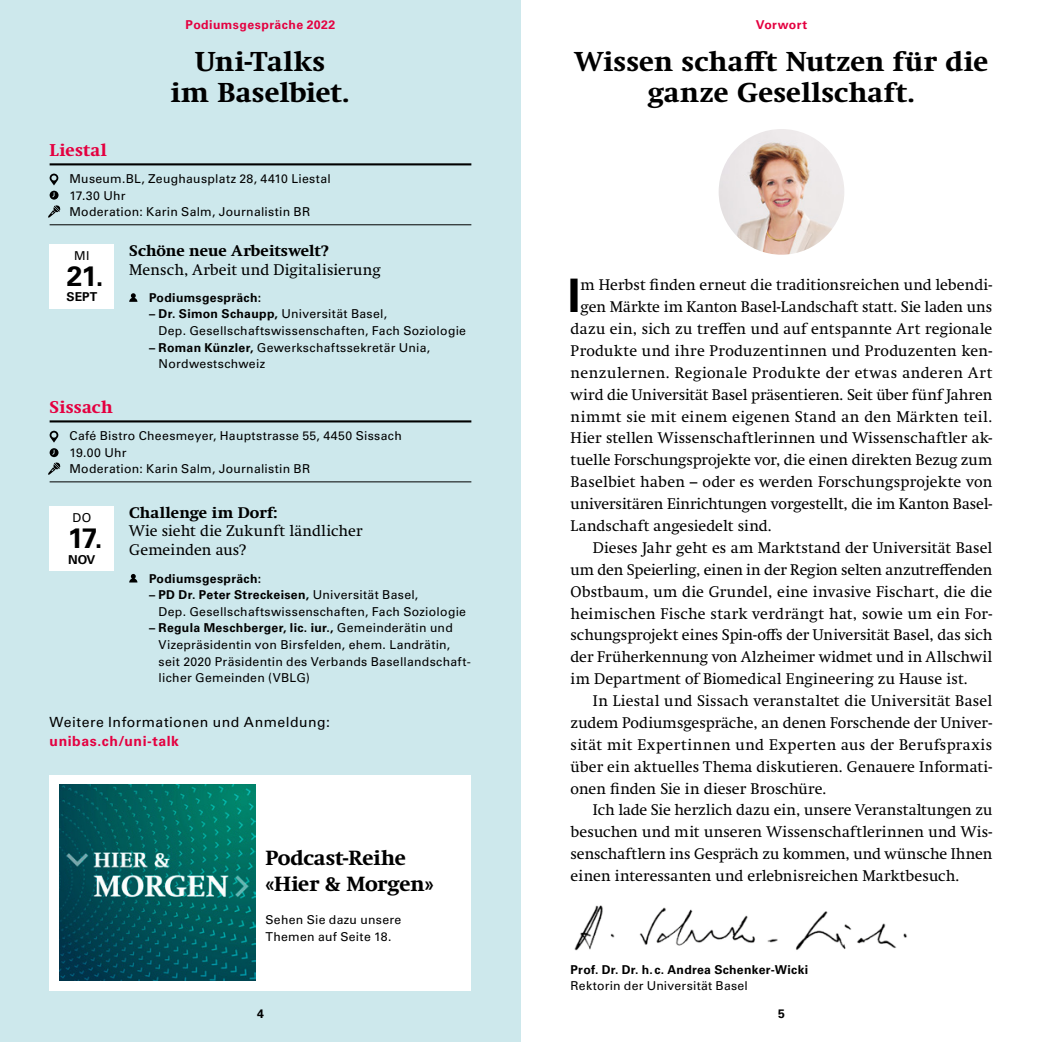
<style>
.page{position:relative;width:1042px;height:1042px;background:#fff}
.page>*{position:absolute;margin:0;border:0;box-sizing:border-box;transform-origin:0 0}
.t1{font:700 46.02px "Univers LT Std";color:#000}
.t2{font:700 28px/31.5px "Swift Neue LT Pro";letter-spacing:.01em;color:#000;text-align:center}
.t3{font:700 28px "Univers LT Std";color:#000}
.t4{font:700 21px/25.2px "Swift Neue LT Pro";letter-spacing:-.005em;color:#000}
.t5{font:700 17.5px "Swift Neue LT Pro";letter-spacing:.01em;color:#e40040}
.t6{font:15.75px/18.9px "Swift Neue LT Pro";letter-spacing:.01em;color:#000}
.t7{font:15.75px "Swift Neue LT Pro";letter-spacing:.03em;color:#000}
.t8{font:700 15.75px "Swift Neue LT Pro";letter-spacing:.01em;color:#000}
.t9{font:14px "Univers LT Std";letter-spacing:.035em;color:#000}
.t10{font:700 14px "Univers LT Std";letter-spacing:.04em;color:#e40040}
.t11{font:12.25px/16.6px "Univers LT Std";letter-spacing:.025em;color:#000}
.t12{font:700 12.25px "Univers LT Std";letter-spacing:.025em;color:#000}
.t13{font:700 12.25px "Univers LT Std";letter-spacing:.035em;color:#e40040}
.s1{font-weight:700}
</style>
<div class="page">
<div style="left:0;top:0;width:521px;height:1042px;background:#cde8ec"></div>
<svg style="left:50px;top:174px;width:8px;height:11px"></svg>
<svg style="left:48px;top:191px;width:13px;height:27px"></svg>
<img style="left:574px;top:905px;width:333px;height:46px">
<div style="left:50px;top:244px;width:64px;height:65px;background:#fff"></div>
<div style="left:50px;top:507px;width:64px;height:64px;background:#fff"></div>
<hr style="left:50px;top:224px;width:421px;height:1px;background:#000">
<hr style="left:50px;top:163px;width:421px;height:2px;background:#000">
<svg style="left:129px;top:293px;width:8px;height:9px"></svg>
<svg style="left:129px;top:574px;width:8px;height:8px"></svg>
<hr style="left:50px;top:481px;width:421px;height:1px;background:#000">
<hr style="left:50px;top:420px;width:421px;height:2px;background:#000">
<svg style="left:48px;top:431px;width:13px;height:44px"></svg>
<img style="left:718px;top:129px;width:126px;height:126px;border-radius:63px">
<div style="left:50px;top:774px;width:421px;height:216px;background:#fff"></div>
<img style="left:60px;top:784px;width:195px;height:196px">
<p class="t13" style="left:186px;top:18px;width:151px">Podiumsgespräche 2022</p>
<h2 class="t2" style="left:171px;top:46px;width:180px">Uni-Talks<br>im Baselbiet.</h2>
<p class="t5" style="left:50px;top:140px;width:59px">Liestal</p>
<p class="t11" style="left:69px;top:170px;width:263px">Museum.BL, Zeughausplatz 28, 4410 Liestal<br>17.30 Uhr<br>Moderation: Karin Salm, Journalistin BR</p>
<p class="t11" style="left:74px;top:248px;width:17px">MI</p>
<h2 class="t3" style="left:67px;top:259px;width:38px">21.</h2>
<p class="t12" style="left:67px;top:290px;width:32px">SEPT</p>
<p class="t8" style="left:129px;top:241px;width:201px">Schöne neue Arbeitswelt?</p>
<p class="t6" style="left:129px;top:260px;width:253px">Mensch, Arbeit und Digitalisierung</p>
<p class="t12" style="left:149px;top:290px;width:114px">Podiumsgespräch:</p>
<p class="t11" style="left:159px;top:306px;width:309px;text-indent:-10px"><span class="s1">– Dr. Simon Schaupp,</span> Universität Basel,<br>Dep. Gesellschaftswissenschaften, Fach Soziologie</p>
<p class="t11" style="left:159px;top:339px;width:273px;text-indent:-10px"><span class="s1">– Roman Künzler,</span> Gewerkschaftssekretär Unia,<br>Nordwestschweiz</p>
<p class="t5" style="left:50px;top:397px;width:64px">Sissach</p>
<p class="t11" style="left:69px;top:427px;width:334px">Café Bistro Cheesmeyer, Hauptstrasse 55, 4450 Sissach<br>19.00 Uhr<br>Moderation: Karin Salm, Journalistin BR</p>
<p class="t11" style="left:72px;top:510px;width:20px">DO</p>
<h2 class="t3" style="left:68px;top:521px;width:36px">17.</h2>
<p class="t12" style="left:68px;top:552px;width:29px">NOV</p>
<p class="t8" style="left:129px;top:503px;width:150px">Challenge im Dorf:</p>
<p class="t6" style="left:129px;top:521px;width:235px">Wie sieht die Zukunft ländlicher<br>Gemeinden aus?</p>
<p class="t12" style="left:149px;top:571px;width:114px">Podiumsgespräch:</p>
<p class="t11" style="left:159px;top:586px;width:309px;text-indent:-10px"><span class="s1">– PD Dr. Peter Streckeisen,</span> Universität Basel,<br>Dep. Gesellschaftswissenschaften, Fach Soziologie</p>
<p class="t11" style="left:159px;top:620px;width:314px;text-indent:-10px"><span class="s1">– Regula Meschberger, lic. iur.,</span> Gemeinderätin und Vizepräsidentin von Birsfelden, ehem. Landrätin, seit 2020 Präsidentin des Verbands Basellandschaft&shy;licher Gemeinden (VBLG)</p>
<p class="t9" style="left:50px;top:713px;width:282px">Weitere Informationen und Anmeldung:</p>
<p class="t10" style="left:50px;top:733px;width:131px">unibas.ch/uni-talk</p>
<h3 class="t4" style="left:265px;top:846px;width:169px">Podcast-Reihe «Hier &amp; Morgen»</h3>
<p class="t11" style="left:265px;top:911px;width:137px">Sehen Sie dazu unsere<br>Themen auf Seite 18.</p>
<p class="t13" style="left:756px;top:18px;width:53px">Vorwort</p>
<h2 class="t2" style="left:575px;top:46px;width:415px">Wissen schafft Nutzen für die ganze Gesellschaft.</h2>
<h1 class="t1" style="left:568px;top:269px;width:14px">I</h1>
<p class="t6" style="left:580px;top:275px;width:413px">m Herbst finden erneut die traditionsreichen und lebendi-</p>
<p class="t6" style="left:580px;top:297px;width:413px">gen Märkte im Kanton Basel-Landschaft statt. Sie laden uns</p>
<p class="t6" style="left:570px;top:319px;width:423px">dazu ein, sich zu treffen und auf entspannte Art regionale</p>
<p class="t6" style="left:570px;top:341px;width:423px">Produkte und ihre Produzentinnen und Produzenten ken-</p>
<p class="t7" style="left:570px;top:363px;width:423px">nenzulernen. Regionale Produkte der etwas anderen Art</p>
<p class="t6" style="left:570px;top:385px;width:423px">wird die Universität Basel präsentieren. Seit über fünf Jahren</p>
<p class="t7" style="left:570px;top:407px;width:423px">nimmt sie mit einem eigenen Stand an den Märkten teil.</p>
<p class="t6" style="left:570px;top:429px;width:423px">Hier stellen Wissenschaftlerinnen und Wissenschaftler ak-</p>
<p class="t6" style="left:570px;top:450px;width:423px">tuelle Forschungsprojekte vor, die einen direkten Bezug zum</p>
<p class="t6" style="left:570px;top:472px;width:423px">Baselbiet haben – oder es werden Forschungsprojekte von</p>
<p class="t6" style="left:570px;top:494px;width:423px">universitären Einrichtungen vorgestellt, die im Kanton Basel-</p>
<p class="t6" style="left:570px;top:516px;width:203px">Landschaft angesiedelt sind.</p>
<p class="t6" style="left:593px;top:538px;width:401px">Dieses Jahr geht es am Marktstand der Universität Basel</p>
<p class="t6" style="left:570px;top:560px;width:423px">um den Speierling, einen in der Region selten anzutreffenden</p>
<p class="t6" style="left:570px;top:582px;width:423px">Obstbaum, um die Grundel, eine invasive Fischart, die die</p>
<p class="t6" style="left:570px;top:604px;width:423px">heimischen Fische stark verdrängt hat, sowie um ein For-</p>
<p class="t6" style="left:570px;top:625px;width:423px">schungsprojekt eines Spin-offs der Universität Basel, das sich</p>
<p class="t6" style="left:570px;top:647px;width:423px">der Früherkennung von Alzheimer widmet und in Allschwil</p>
<p class="t6" style="left:570px;top:669px;width:399px">im Department of Biomedical Engineering zu Hause ist.</p>
<p class="t6" style="left:593px;top:691px;width:401px">In Liestal und Sissach veranstaltet die Universität Basel</p>
<p class="t6" style="left:570px;top:713px;width:423px">zudem Podiumsgespräche, an denen Forschende der Univer-</p>
<p class="t7" style="left:570px;top:735px;width:423px">sität mit Expertinnen und Experten aus der Berufspraxis</p>
<p class="t6" style="left:570px;top:757px;width:423px">über ein aktuelles Thema diskutieren. Genauere Informati-</p>
<p class="t6" style="left:570px;top:779px;width:257px">onen finden Sie in dieser Broschüre.</p>
<p class="t6" style="left:593px;top:800px;width:401px">Ich lade Sie herzlich dazu ein, unsere Veranstaltungen zu</p>
<p class="t6" style="left:570px;top:822px;width:423px">besuchen und mit unseren Wissenschaftlerinnen und Wis-</p>
<p class="t6" style="left:570px;top:844px;width:423px">senschaftlern ins Gespräch zu kommen, und wünsche Ihnen</p>
<p class="t6" style="left:570px;top:866px;width:390px">einen interessanten und erlebnisreichen Marktbesuch.</p>
<p class="t12" style="left:570px;top:962px;width:239px">Prof. Dr. Dr. h.c. Andrea Schenker-Wicki</p>
<p class="t11" style="left:570px;top:978px;width:179px">Rektorin der Universität Basel</p>
<p class="t12" style="left:257px;top:1006px;width:8px">4</p>
<p class="t12" style="left:778px;top:1006px;width:8px">5</p>
</div>
